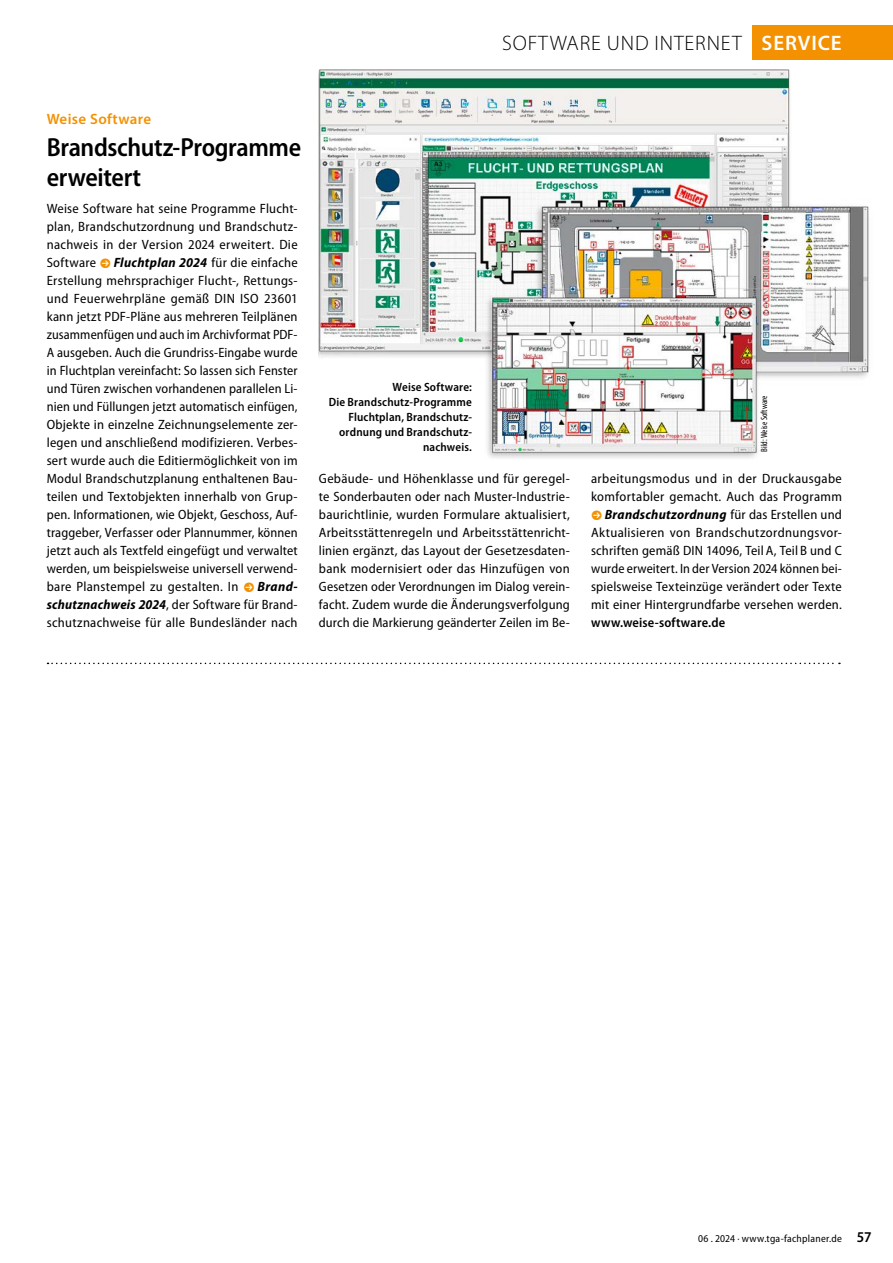
<style>
.page{position:relative;width:893px;height:1263px;background:#fff}
.page>*{position:absolute;margin:0;border:0;box-sizing:border-box;transform-origin:0 0}
.t1{font:600 semi-condensed 26.25px/30px "Myriad Pro";letter-spacing:-.015em;color:#000}
.t2{font:300 21px "Myriad Pro";letter-spacing:.04em;color:#000}
.t3{font:600 15px "Myriad Pro";letter-spacing:.025em;color:#f39100}
.t4{font:semi-condensed 13.5px/18px "Myriad Pro";letter-spacing:.02em;color:#000;text-align:justify}
.t5{font:600 semi-condensed 13.5px "Myriad Pro";letter-spacing:.01em;color:#000}
.t6{font:600 semi-condensed 12px/15px "Myriad Pro";letter-spacing:.015em;color:#000;text-align:right}
.t7{font:semi-condensed 10.5px "Myriad Pro";letter-spacing:.02em;color:#000}
.t8{font:condensed 9px "Myriad Pro";color:#000}
.s1{font-weight:600;color:#fff}
.s2{font-weight:700;font-style:italic}
.s3{font-weight:600;font-size:15px}
</style>
<div class="page">
<div style="left:753px;top:26px;width:140px;height:34px;background:#f39100"></div>
<svg style="left:48px;top:663px;width:792px;height:1px"></svg>
<img style="left:319px;top:69px;width:550px;height:391px">
<h2 class="t2" style="left:502px;top:32px;width:341px">SOFTWARE UND INTERNET <span class="s1">SERVICE</span></h2>
<p class="t3" style="left:47px;top:109px;width:106px">Weise Software</p>
<h1 class="t1" style="left:47px;top:132px;width:256px">Brandschutz-Programme erweitert</h1>
<p class="t4" style="left:47px;top:200px;width:252px">Weise Software hat seine Programme Flucht&shy;plan, Brandschutzordnung und Brandschutz&shy;nachweis in der Version 2024 erweitert. Die Software</p>
<p class="t4" style="left:47px;top:254px;width:252px;text-indent:67px"><span class="s2">Fluchtplan 2024</span> für die einfache Erstellung mehrsprachiger Flucht-, Rettungs&shy;und Feuerwehrpläne gemäß DIN ISO 23601 kann jetzt PDF-Pläne aus mehreren Teilplänen zusammenfügen und auch im Archivformat PDF-A ausgeben. Auch die Grundriss-Eingabe wurde in Fluchtplan vereinfacht: So lassen sich Fenster und Türen zwischen vorhandenen parallelen Li&shy;nien und Füllungen jetzt automatisch einfügen, Objekte in einzelne Zeichnungselemente zer&shy;legen und anschließend modifizieren. Verbes&shy;sert wurde auch die Editiermöglichkeit von im Modul Brandschutzplanung enthaltenen Bau&shy;teilen und Textobjekten innerhalb von Grup&shy;pen. Informationen, wie Objekt, Geschoss, Auf&shy;traggeber, Verfasser oder Plannummer, können jetzt auch als Textfeld eingefügt und verwaltet werden, um beispielsweise universell verwend&shy;bare Planstempel zu gestalten. In</p>
<p class="t4" style="left:47px;top:578px;width:252px;text-indent:211px"><span class="s2">Brand&shy;schutznachweis 2024</span>, der Software für Brand&shy;schutznachweise für alle Bundesländer nach</p>
<p class="t6" style="left:329px;top:380px;width:145px">Weise Software:<br>Die Brandschutz-Programme<br>Fluchtplan, Brandschutz&shy;ordnung und Brandschutz&shy;nachweis.</p>
<p class="t8" style="left:759px;top:452px;width:58px;rotate:-90deg">Bild: Weise Software</p>
<p class="t4" style="left:319px;top:470px;width:252px">Gebäude- und Höhenklasse und für geregel&shy;te Sonderbauten oder nach Muster-Industrie&shy;baurichtlinie, wurden Formulare aktualisiert, Arbeitsstättenregeln und Arbeitsstättenricht&shy;linien ergänzt, das Layout der Gesetzesdaten&shy;bank modernisiert oder das Hinzufügen von Gesetzen oder Verordnungen im Dialog verein&shy;facht. Zudem wurde die Änderungsverfolgung durch die Markierung geänderter Zeilen im Be-</p>
<p class="t4" style="left:591px;top:470px;width:252px;text-align:right">arbeitungsmodus und in der Druckausgabe komfortabler gemacht. Auch das Programm <span class="s2">Brandschutzordnung</span> für das Erstellen und Aktualisieren von Brandschutzordnungsvor&shy;schriften gemäß DIN 14096, TeilA, Teil B und C wurde erweitert. In der Version 2024 können bei&shy;spielsweise Texteinzüge verändert oder Texte mit einer Hintergrundfarbe versehen werden.</p>
<p class="t5" style="left:591px;top:615px;width:136px">www.weise-software.de</p>
<p class="t7" style="left:698px;top:1232px;width:175px">06 . 2024 · www.tga-fachplaner.de <span class="s3">57</span></p>
</div>
